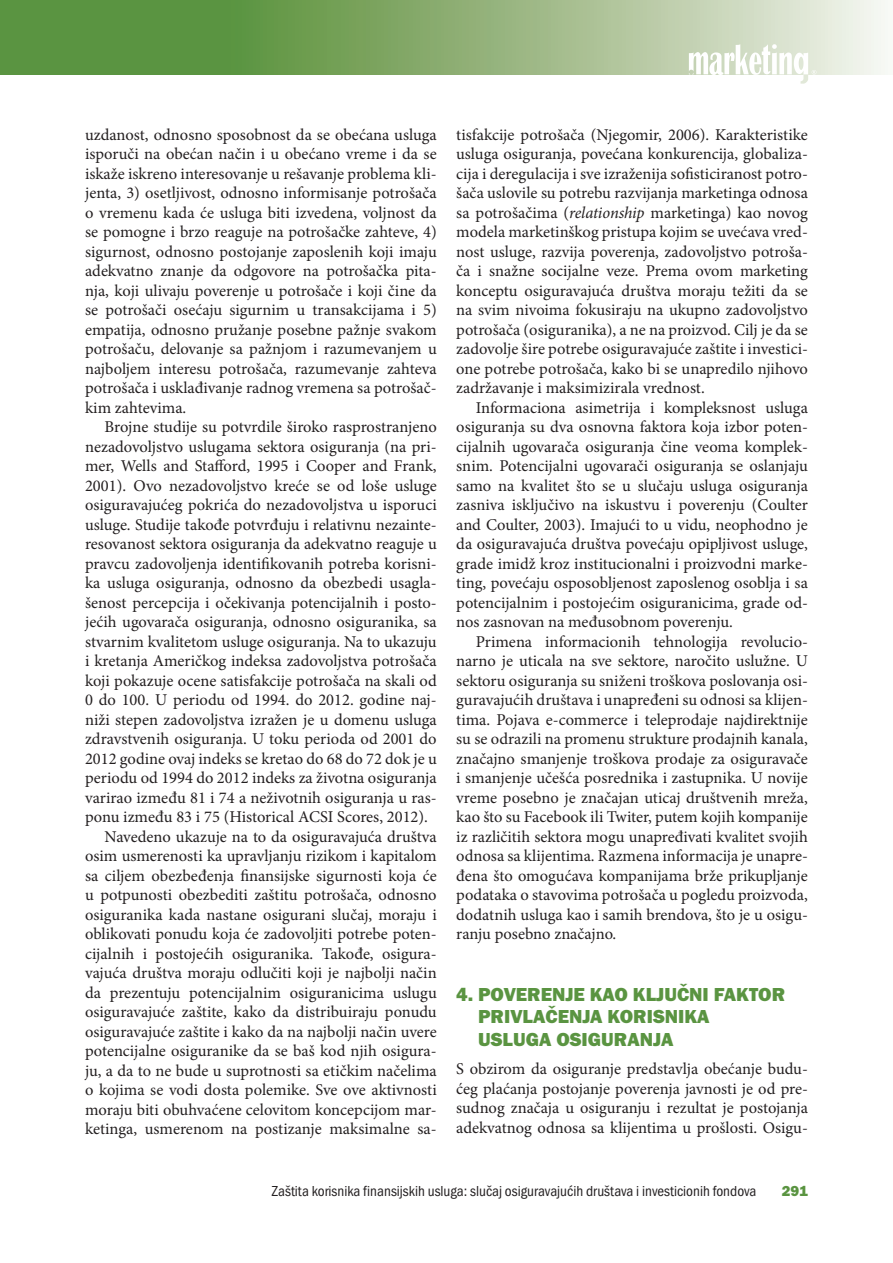
<style>
.page{position:relative;width:893px;height:1263px;background:#fff}
.page>*{position:absolute;margin:0;border:0;box-sizing:border-box;transform-origin:0 0}
.t1{font:19.5px "Franklin Got Itc TEE Heav";color:#5a9441}
.t2{font:16.5px/19.5px "Minion Pro";color:#231f20;text-align:justify}
.t3{font:condensed 15px "Franklin Got Itc TEE";color:#231f20}
.t4{font:15px "Franklin Got Itc TEE Heav";color:#5a9441}
.s1{font-style:italic}
</style>
<div class="page">
<svg style="left:0;top:0;width:885px;height:74px;background:#8db176"></svg>
<svg style="left:689px;top:44px;width:127px;height:40px"></svg>
<p class="t2" style="left:85px;top:125px;width:353px">uzdanost, odnosno sposobnost da se obećana usluga isporuči na obećan način i u obećano vreme i da se iskaže iskreno interesovanje u rešavanje problema kli&shy;jenta, 3) osetljivost, odnosno informisanje potrošača o vremenu kada će usluga biti izvedena, voljnost da se pomogne i brzo reaguje na potrošačke zahteve, 4) sigurnost, odnosno postojanje zaposlenih koji imaju adekvatno znanje da odgovore na potrošačka pita&shy;nja, koji ulivaju poverenje u potrošače i koji čine da se potrošači osećaju sigurnim u transakcijama i 5) empatija, odnosno pružanje posebne pažnje svakom potrošaču, delovanje sa pažnjom i razumevanjem u najboljem interesu potrošača, razumevanje zahteva potrošača i usklađivanje radnog vremena sa potrošač&shy;kim zahtevima.</p>
<p class="t2" style="left:105px;top:417px;width:334px">Brojne studije su potvrdile široko rasprostranjeno</p>
<p class="t2" style="left:85px;top:437px;width:353px">nezadovoljstvo uslugama sektora osiguranja (na pri-</p>
<p class="t2" style="left:85px;top:456px;width:353px">mer, Wells and Stafford, 1995 i Cooper and Frank,</p>
<p class="t2" style="left:85px;top:476px;width:353px">2001). Ovo nezadovoljstvo kreće se od loše usluge</p>
<p class="t2" style="left:85px;top:495px;width:353px">osiguravajućeg pokrića do nezadovoljstva u isporuci</p>
<p class="t2" style="left:85px;top:515px;width:353px">usluge. Studije takođe potvrđuju i relativnu nezainte-</p>
<p class="t2" style="left:85px;top:534px;width:353px">resovanost sektora osiguranja da adekvatno reaguje u</p>
<p class="t2" style="left:85px;top:554px;width:353px">pravcu zadovoljenja identifikovanih potreba korisni-</p>
<p class="t2" style="left:85px;top:573px;width:353px">ka usluga osiguranja, odnosno da obezbedi usagla-</p>
<p class="t2" style="left:85px;top:593px;width:353px">šenost percepcija i očekivanja potencijalnih i posto-</p>
<p class="t2" style="left:85px;top:612px;width:353px">jećih ugovarača osiguranja, odnosno osiguranika, sa</p>
<p class="t2" style="left:85px;top:632px;width:353px">stvarnim kvalitetom usluge osiguranja. Na to ukazuju</p>
<p class="t2" style="left:85px;top:651px;width:353px">i kretanja Američkog indeksa zadovoljstva potrošača</p>
<p class="t2" style="left:85px;top:671px;width:353px">koji pokazuje ocene satisfakcije potrošača na skali od</p>
<p class="t2" style="left:85px;top:690px;width:353px">0 do 100. U periodu od 1994. do 2012. godine naj-</p>
<p class="t2" style="left:85px;top:710px;width:353px">niži stepen zadovoljstva izražen je u domenu usluga</p>
<p class="t2" style="left:85px;top:729px;width:353px">zdravstvenih osiguranja. U toku perioda od 2001 do</p>
<p class="t2" style="left:85px;top:749px;width:353px">2012 godine ovaj indeks se kretao do 68 do 72 dok je u</p>
<p class="t2" style="left:85px;top:768px;width:353px">periodu od 1994 do 2012 indeks za životna osiguranja</p>
<p class="t2" style="left:85px;top:788px;width:353px">varirao između 81 i 74 a neživotnih osiguranja u ras-</p>
<p class="t2" style="left:85px;top:807px;width:344px">ponu između 83 i 75 (Historical ACSI Scores, 2012).</p>
<p class="t2" style="left:105px;top:827px;width:334px">Navedeno ukazuje na to da osiguravajuća društva</p>
<p class="t2" style="left:85px;top:846px;width:353px">osim usmerenosti ka upravljanju rizikom i kapitalom</p>
<p class="t2" style="left:85px;top:866px;width:353px">sa ciljem obezbeđenja finansijske sigurnosti koja će</p>
<p class="t2" style="left:85px;top:885px;width:353px">u potpunosti obezbediti zaštitu potrošača, odnosno</p>
<p class="t2" style="left:85px;top:905px;width:353px">osiguranika kada nastane osigurani slučaj, moraju i</p>
<p class="t2" style="left:85px;top:924px;width:353px">oblikovati ponudu koja će zadovoljiti potrebe poten-</p>
<p class="t2" style="left:85px;top:944px;width:353px">cijalnih i postojećih osiguranika. Takođe, osigura-</p>
<p class="t2" style="left:85px;top:963px;width:353px">vajuća društva moraju odlučiti koji je najbolji način</p>
<p class="t2" style="left:85px;top:983px;width:353px">da prezentuju potencijalnim osiguranicima uslugu</p>
<p class="t2" style="left:85px;top:1002px;width:353px">osiguravajuće zaštite, kako da distribuiraju ponudu</p>
<p class="t2" style="left:85px;top:1022px;width:353px">osiguravajuće zaštite i kako da na najbolji način uvere</p>
<p class="t2" style="left:85px;top:1041px;width:353px">potencijalne osiguranike da se baš kod njih osigura-</p>
<p class="t2" style="left:85px;top:1061px;width:353px">ju, a da to ne bude u suprotnosti sa etičkim načelima</p>
<p class="t2" style="left:85px;top:1080px;width:353px">o kojima se vodi dosta polemike. Sve ove aktivnosti</p>
<p class="t2" style="left:85px;top:1100px;width:353px">moraju biti obuhvaćene celovitom koncepcijom mar-</p>
<p class="t2" style="left:85px;top:1119px;width:353px">ketinga, usmerenom na postizanje maksimalne sa-</p>
<p class="t2" style="left:456px;top:125px;width:353px">tisfakcije potrošača (Njegomir, 2006). Karakteristike usluga osiguranja, povećana konkurencija, globaliza&shy;cija i deregulacija i sve izraženija sofisticiranost potro&shy;šača uslovile su potrebu razvijanja marketinga odnosa sa potrošačima (<span class="s1">relationship</span> marketinga) kao novog modela marketinškog pristupa kojim se uvećava vred&shy;nost usluge, razvija poverenja, zadovoljstvo potroša&shy;ča i snažne socijalne veze. Prema ovom marketing konceptu osiguravajuća društva moraju težiti da se na svim nivoima fokusiraju na ukupno zadovoljstvo potrošača (osiguranika), a ne na proizvod. Cilj je da se zadovolje šire potrebe osiguravajuće zaštite i investici&shy;one potrebe potrošača, kako bi se unapredilo njihovo zadržavanje i maksimizirala vrednost.</p>
<p class="t2" style="left:456px;top:398px;width:353px;text-indent:20px">Informaciona asimetrija i kompleksnost usluga osiguranja su dva osnovna faktora koja izbor poten&shy;cijalnih ugovarača osiguranja čine veoma komplek&shy;snim. Potencijalni ugovarači osiguranja se oslanjaju samo na kvalitet što se u slučaju usluga osiguranja zasniva isključivo na iskustvu i poverenju (Coulter and Coulter, 2003). Imajući to u vidu, neophodno je da osiguravajuća društva povećaju opipljivost usluge, grade imidž kroz institucionalni i proizvodni marke&shy;ting, povećaju osposobljenost zaposlenog osoblja i sa potencijalnim i postojećim osiguranicima, grade od&shy;nos zasnovan na međusobnom poverenju.</p>
<p class="t2" style="left:456px;top:632px;width:353px;text-indent:20px">Primena informacionih tehnologija revolucio&shy;narno je uticala na sve sektore, naročito uslužne. U sektoru osiguranja su sniženi troškova poslovanja osi&shy;guravajućih društava i unapređeni su odnosi sa klijen&shy;tima. Pojava e-commerce i teleprodaje najdirektnije su se odrazili na promenu strukture prodajnih kanala, značajno smanjenje troškova prodaje za osiguravače i smanjenje učešća posrednika i zastupnika. U novije vreme posebno je značajan uticaj društvenih mreža, kao što su Facebook ili Twiter, putem kojih kompanije iz različitih sektora mogu unapređivati kvalitet svojih odnosa sa klijentima. Razmena informacija je unapre&shy;đena što omogućava kompanijama brže prikupljanje podataka o stavovima potrošača u pogledu proizvoda, dodatnih usluga kao i samih brendova, što je u osigu&shy;ranju posebno značajno.</p>
<p class="t1" style="left:456px;top:983px;width:72px">4. POVERENJE</p>
<p class="t1" style="left:590px;top:983px;width:14px">KAO</p>
<p class="t1" style="left:633px;top:983px;width:56px">KLJUČNI</p>
<p class="t1" style="left:714px;top:983px;width:13px">FAKTOR</p>
<p class="t1" style="left:478px;top:1005px;width:68px">PRIVLAČENJA</p>
<p class="t1" style="left:607px;top:1005px;width:12px">KORI</p>
<p class="t1" style="left:653px;top:1005px;width:24px">SNIKA</p>
<p class="t1" style="left:478px;top:1028px;width:149px">USLUGA OSIGURANJA</p>
<p class="t2" style="left:456px;top:1059px;width:353px">S obzirom da osiguranje predstavlja obećanje budu&shy;ćeg plaćanja postojanje poverenja javnosti je od pre&shy;sudnog značaja u osiguranju i rezultat je postojanja adekvatnog odnosa sa klijentima u prošlosti. Osigu-</p>
<p class="t3" style="left:272px;top:1183px;width:486px">Zaštita korisnika finansijskih usluga: slučaj osiguravajućih društava i investicionih fondova</p>
<p class="t4" style="left:782px;top:1182px;width:28px">291</p>
</div>
